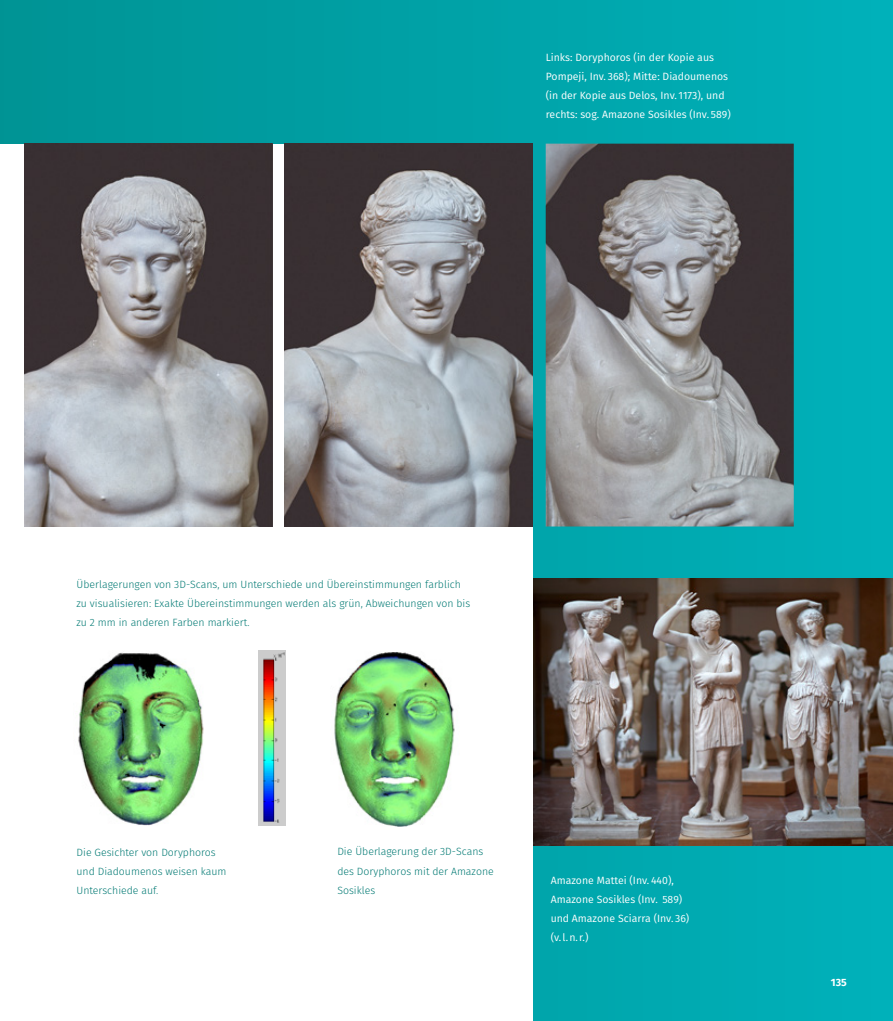
<style>
.page{position:relative;width:893px;height:1021px;background:#fff}
.page>*{position:absolute;margin:0;border:0;box-sizing:border-box;transform-origin:0 0}
.t1{font:300 10.5px/19.2px "Fira Sans";color:#007973}
.t2{font:10.5px/19px "Fira Sans";color:#fff}
.t3{font:700 10.5px "Fira Sans";color:#fff}
</style>
<div class="page">
<div style="left:0;top:0;width:893px;height:1020px;background:linear-gradient(to right,#009394,#00b1ba)"></div>
<div style="left:0;top:145px;width:533px;height:875px;background:#fff"></div>
<img style="left:546px;top:144px;width:248px;height:382px">
<img style="left:533px;top:578px;width:360px;height:268px">
<img style="left:78px;top:652px;width:126px;height:173px">
<img style="left:334px;top:652px;width:121px;height:174px">
<img style="left:259px;top:650px;width:26px;height:175px">
<img style="left:285px;top:144px;width:248px;height:382px">
<img style="left:24px;top:144px;width:248px;height:382px">
<p class="t2" style="left:546px;top:48px;width:187px">Links: Doryphoros (in der Kopie aus Pompeji, Inv. 368); Mitte: Diadoumenos (in der Kopie aus Delos, Inv. 1173), und rechts: sog. Amazone Sosikles (Inv. 589)</p>
<p class="t1" style="left:77px;top:574px;width:395px">Überlagerungen von 3D-Scans, um Unterschiede und Übereinstimmungen farblich zu visualisieren: Exakte Übereinstimmungen werden als grün, Abweichungen von bis zu 2 mm in anderen Farben markiert.</p>
<p class="t1" style="left:77px;top:842px;width:152px">Die Gesichter von Doryphoros und Diadoumenos weisen kaum<br>Unterschiede auf.</p>
<p class="t1" style="left:337px;top:842px;width:158px">Die Überlagerung der 3D-Scans des Doryphoros mit der Amazone<br>Sosikles</p>
<p class="t2" style="left:551px;top:871px;width:140px">Amazone Mattei (Inv. 440),<br>Amazone Sosikles (Inv. 589) und Amazone Sciarra (Inv. 36) (v.l.n.r.)</p>
<p class="t3" style="left:831px;top:974px;width:17px">135</p>
</div>
